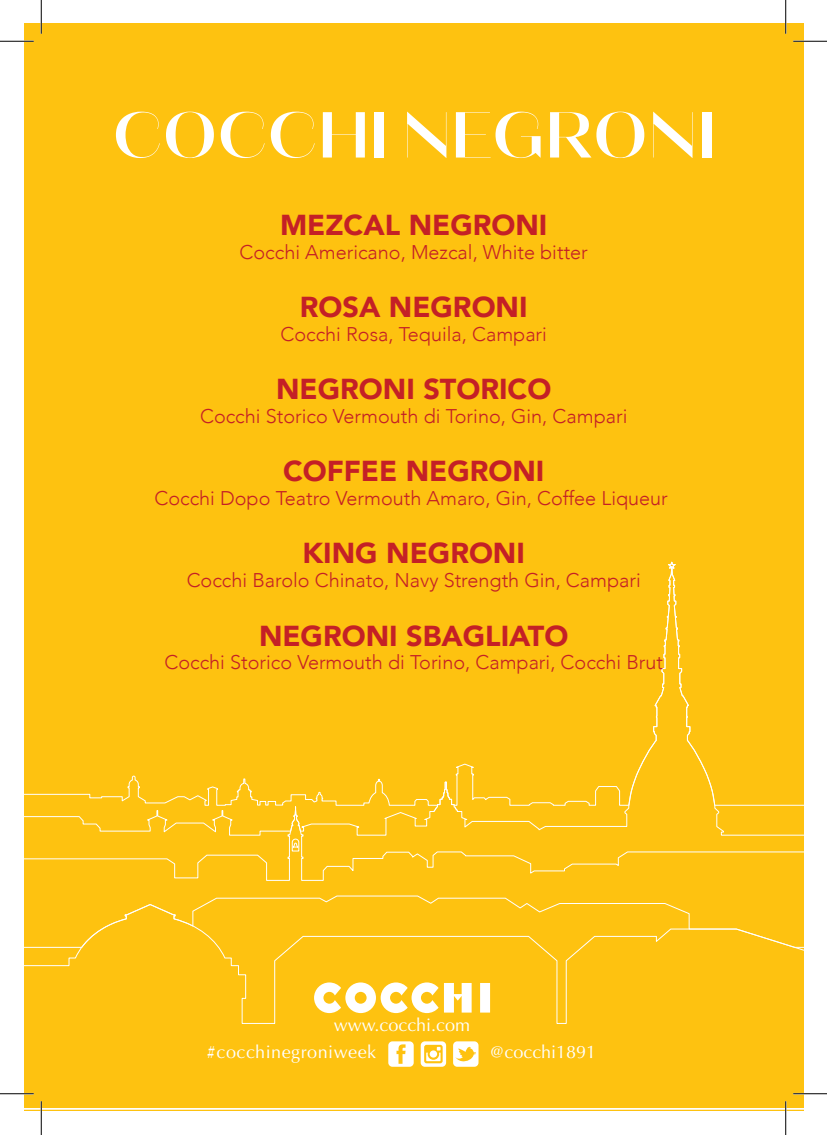
<style>
.page{position:relative;width:827px;height:1135px;background:#fff}
.page>*{position:absolute;margin:0;border:0;box-sizing:border-box;transform-origin:0 0}
.t1{font:900 28.75px "Avenir";color:#c42026}
.t2{font:300 19.75px "Avenir";color:#c42026}
.t3{font:18px "Optima";color:#fff}
.t4{font:18px "Optima";letter-spacing:.025em;color:#fff}
</style>
<div class="page">
<div style="left:24px;top:24px;width:779px;height:1087px;background:#fec210"></div>
<svg style="left:24px;top:561px;width:779px;height:246px"></svg>
<svg style="left:24px;top:807px;width:779px;height:74px"></svg>
<svg style="left:24px;top:903px;width:779px;height:206px"></svg>
<svg style="left:388px;top:1041px;width:26px;height:26px"></svg>
<svg style="left:420px;top:1041px;width:26px;height:26px"></svg>
<svg style="left:453px;top:1041px;width:25px;height:26px"></svg>
<svg style="left:116px;top:112px;width:44px;height:46px"></svg>
<svg style="left:166px;top:112px;width:48px;height:46px"></svg>
<svg style="left:221px;top:112px;width:43px;height:46px"></svg>
<svg style="left:271px;top:112px;width:44px;height:46px"></svg>
<svg style="left:323px;top:112px;width:42px;height:46px"></svg>
<div style="left:374px;top:112px;width:9px;height:46px;background:#fff"></div>
<svg style="left:407px;top:112px;width:39px;height:46px"></svg>
<svg style="left:456px;top:112px;width:84px;height:46px"></svg>
<svg style="left:550px;top:112px;width:94px;height:46px"></svg>
<svg style="left:653px;top:112px;width:39px;height:46px"></svg>
<div style="left:702px;top:112px;width:9px;height:46px;background:#fff"></div>
<svg style="left:314px;top:982px;width:176px;height:31px"></svg>
<hr style="left:0;top:40px;width:34px;height:2px;background:#fff">
<hr style="left:793px;top:40px;width:34px;height:2px;background:#fff">
<hr style="left:40px;top:0;width:2px;height:34px;background:#fff">
<hr style="left:40px;top:1101px;width:2px;height:34px;background:#fff">
<hr style="left:0;top:41px;width:34px;height:1px;background:#000">
<hr style="left:793px;top:41px;width:34px;height:1px;background:#000">
<hr style="left:0;top:1093px;width:34px;height:1px;background:#000">
<hr style="left:793px;top:1093px;width:34px;height:1px;background:#000">
<hr style="left:41px;top:0;width:1px;height:34px;background:#000">
<hr style="left:41px;top:1101px;width:1px;height:34px;background:#000">
<hr style="left:785px;top:0;width:1px;height:34px;background:#000">
<hr style="left:785px;top:1101px;width:1px;height:34px;background:#000">
<h1 class="t1" style="left:280px;top:200px;width:269px">MEZCAL NEGRONI</h1>
<p class="t2" style="left:239px;top:240px;width:350px">Cocchi Americano, Mezcal, White bitter</p>
<h1 class="t1" style="left:300px;top:282px;width:229px">ROSA NEGRONI</h1>
<p class="t2" style="left:280px;top:322px;width:268px">Cocchi Rosa, Tequila, Campari</p>
<h1 class="t1" style="left:276px;top:365px;width:277px">NEGRONI STORICO</h1>
<p class="t2" style="left:200px;top:404px;width:429px">Cocchi Storico Vermouth di Torino, Gin, Campari</p>
<h1 class="t1" style="left:283px;top:447px;width:263px">COFFEE NEGRONI</h1>
<p class="t2" style="left:154px;top:487px;width:515px">Cocchi Dopo Teatro Vermouth Amaro, Gin, Coffee Liqueur</p>
<h1 class="t1" style="left:302px;top:529px;width:224px">KING NEGRONI</h1>
<p class="t2" style="left:187px;top:569px;width:455px">Cocchi Barolo Chinato, Navy Strength Gin, Campari</p>
<h1 class="t1" style="left:259px;top:611px;width:311px">NEGRONI SBAGLIATO</h1>
<p class="t2" style="left:164px;top:651px;width:500px">Cocchi Storico Vermouth di Torino, Campari, Cocchi Brut</p>
<p class="t3" style="left:334px;top:1015px;width:138px">www.cocchi.com</p>
<p class="t4" style="left:206px;top:1041px;width:172px">#cocchinegroniweek</p>
<p class="t3" style="left:490px;top:1041px;width:108px">@cocchi1891</p>
</div>
